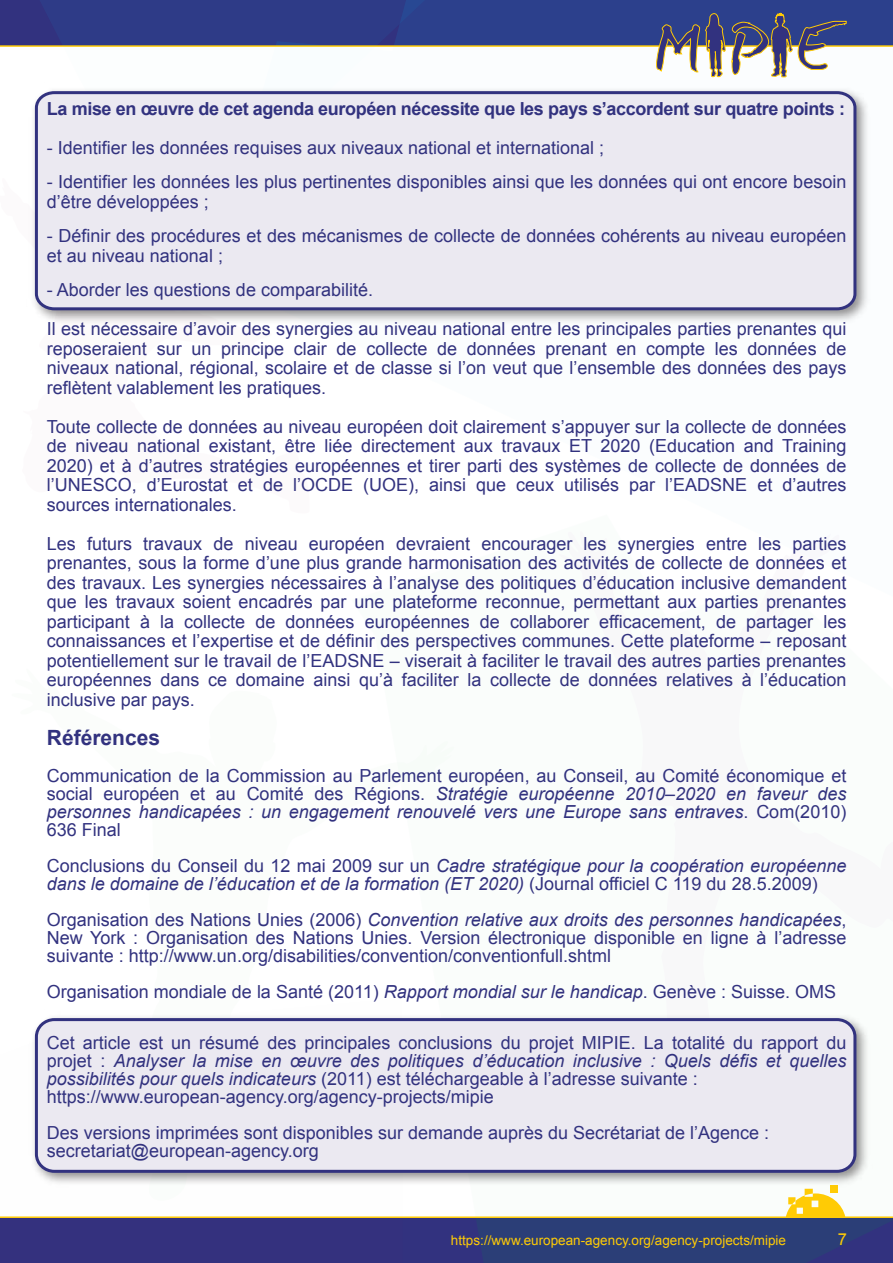
<style>
.page{position:relative;width:893px;height:1263px;background:#fff}
.page>*{position:absolute;margin:0;border:0;box-sizing:border-box;transform-origin:0 0}
.t1{font:700 21px "Arial";color:#32327f}
.t2{font:18px/19.5px "Arial";color:#32327f}
.t3{font:italic 18px/18px "Arial";color:#32327f}
.t4{font:700 18px "Arial";letter-spacing:-.02em;color:#32327f}
.t5{font:16.5px "Arial";color:#ffcb05}
.t6{font:13.5px "Arial";color:#ffcb05}
.s1{font-style:italic}
.s2{font-style:normal}
</style>
<div class="page">
<div style="left:498px;top:0;width:395px;height:45px;background:#2c408c"></div>
<svg style="left:403px;top:1218px;width:490px;height:45px;background:#2c3b78"></svg>
<div style="left:0;top:1218px;width:403px;height:45px;background:#34317e"></div>
<svg style="left:4px;top:0;width:494px;height:45px;background:#2d3b87"></svg>
<hr style="left:0;top:45px;width:893px;height:2px;background:#ffcb05">
<svg style="left:786px;top:1190px;width:59px;height:26px"></svg>
<hr style="left:0;top:1216px;width:893px;height:2px;background:#ffcb05">
<svg style="left:656px;top:9px;width:191px;height:69px"></svg>
<img style="left:33px;top:1015px;width:835px;height:175px">
<div style="left:36px;top:1019px;width:819px;height:152px;background:#ebe9f1;border-radius:18px"></div>
<div style="left:35px;top:1018px;width:821px;height:155px;border:3px solid #32327f;border-radius:18px"></div>
<img style="left:32px;top:89px;width:835px;height:234px">
<div style="left:33px;top:90px;width:825px;height:222px;background:#ebe9f1"></div>
<p class="t4" style="left:47px;top:96px;width:800px">La mise en œuvre de cet agenda européen nécessite que les pays s’accordent sur quatre points :</p>
<p class="t2" style="left:47px;top:138px;width:559px">- Identifier les données requises aux niveaux national et international ;</p>
<p class="t2" style="left:47px;top:172px;width:801px">- Identifier les données les plus pertinentes disponibles ainsi que les données qui ont encore besoin d’être développées ;</p>
<p class="t2" style="left:47px;top:226px;width:801px">- Définir des procédures et des mécanismes de collecte de données cohérents au niveau européen et au niveau national ;</p>
<p class="t2" style="left:47px;top:270px;width:801px;line-height:39px">- Aborder les questions de comparabilité.<br>Il est nécessaire d’avoir des synergies au niveau national entre les principales parties prenantes qui</p>
<p class="t2" style="left:47px;top:339px;width:801px;text-align:justify">reposeraient sur un principe clair de collecte de données prenant en compte les données de niveaux national, régional, scolaire et de classe si l’on veut que l’ensemble des données des pays reflètent valablement les pratiques.</p>
<p class="t2" style="left:47px;top:417px;width:801px;text-align:justify">Toute collecte de données au niveau européen doit clairement s’appuyer sur la collecte de données de niveau national existant, être liée directement aux travaux ET 2020 (Education and Training 2020) et à d’autres stratégies européennes et tirer parti des systèmes de collecte de données de l’UNESCO, d’Eurostat et de l’OCDE (UOE), ainsi que ceux utilisés par l’EADSNE et d’autres sources internationales.</p>
<p class="t2" style="left:47px;top:534px;width:801px;text-align:justify">Les futurs travaux de niveau européen devraient encourager les synergies entre les parties prenantes, sous la forme d’une plus grande harmonisation des activités de collecte de données et des travaux. Les synergies nécessaires à l’analyse des politiques d’éducation inclusive demandent que les travaux soient encadrés par une plateforme reconnue, permettant aux parties prenantes participant à la collecte de données européennes de collaborer efficacement, de partager les connaissances et l’expertise et de définir des perspectives communes. Cette plateforme – reposant potentiellement sur le travail de l’EADSNE – viserait à faciliter le travail des autres parties prenantes européennes dans ce domaine ainsi qu’à faciliter la collecte de données relatives à l’éducation inclusive par pays.</p>
<p class="t1" style="left:47px;top:723px;width:115px">Références</p>
<p class="t2" style="left:47px;top:767px;width:801px;line-height:18px;text-align:justify">Communication de la Commission au Parlement européen, au Conseil, au Comité économique et social européen et au Comité des Régions. <span class="s1">Stratégie européenne 2010–2020 en faveur des personnes handicapées : un engagement renouvelé vers une Europe sans entraves</span>. Com(2010)<br>636 Final</p>
<p class="t3" style="left:47px;top:857px;width:801px"><span class="s2">Conclusions du Conseil du 12 mai 2009 sur un</span> Cadre stratégique pour la coopération européenne dans le domaine de l’éducation et de la formation (ET 2020) <span class="s2">(Journal officiel C 119 du 28.5.2009)</span></p>
<p class="t2" style="left:47px;top:911px;width:801px;line-height:18px;text-align:justify">Organisation des Nations Unies (2006) <span class="s1">Convention relative aux droits des personnes handicapées</span>, New York : Organisation des Nations Unies. Version électronique disponible en ligne à l’adresse suivante : http://www.un.org/disabilities/convention/conventionfull.shtml</p>
<p class="t2" style="left:47px;top:982px;width:791px">Organisation mondiale de la Santé (2011) <span class="s1">Rapport mondial sur le handicap</span>. Genève : Suisse. OMS</p>
<p class="t2" style="left:47px;top:1034px;width:801px;line-height:18px">Cet article est un résumé des principales conclusions du projet MIPIE. La totalité du rapport du projet : <span class="s1">Analyser la mise en œuvre des politiques d’éducation inclusive : Quels défis et quelles possibilités pour quels indicateurs</span> (2011) est téléchargeable à l’adresse suivante : https://www.european-agency.org/agency-projects/mipie</p>
<p class="t2" style="left:47px;top:1124px;width:724px;line-height:18px">Des versions imprimées sont disponibles sur demande auprès du Secrétariat de l’Agence : secretariat@european-agency.org</p>
<p class="t6" style="left:451px;top:1231px;width:337px">https://www.european-agency.org/agency-projects/mipie</p>
<p class="t5" style="left:838px;top:1228px;width:11px">7</p>
</div>
